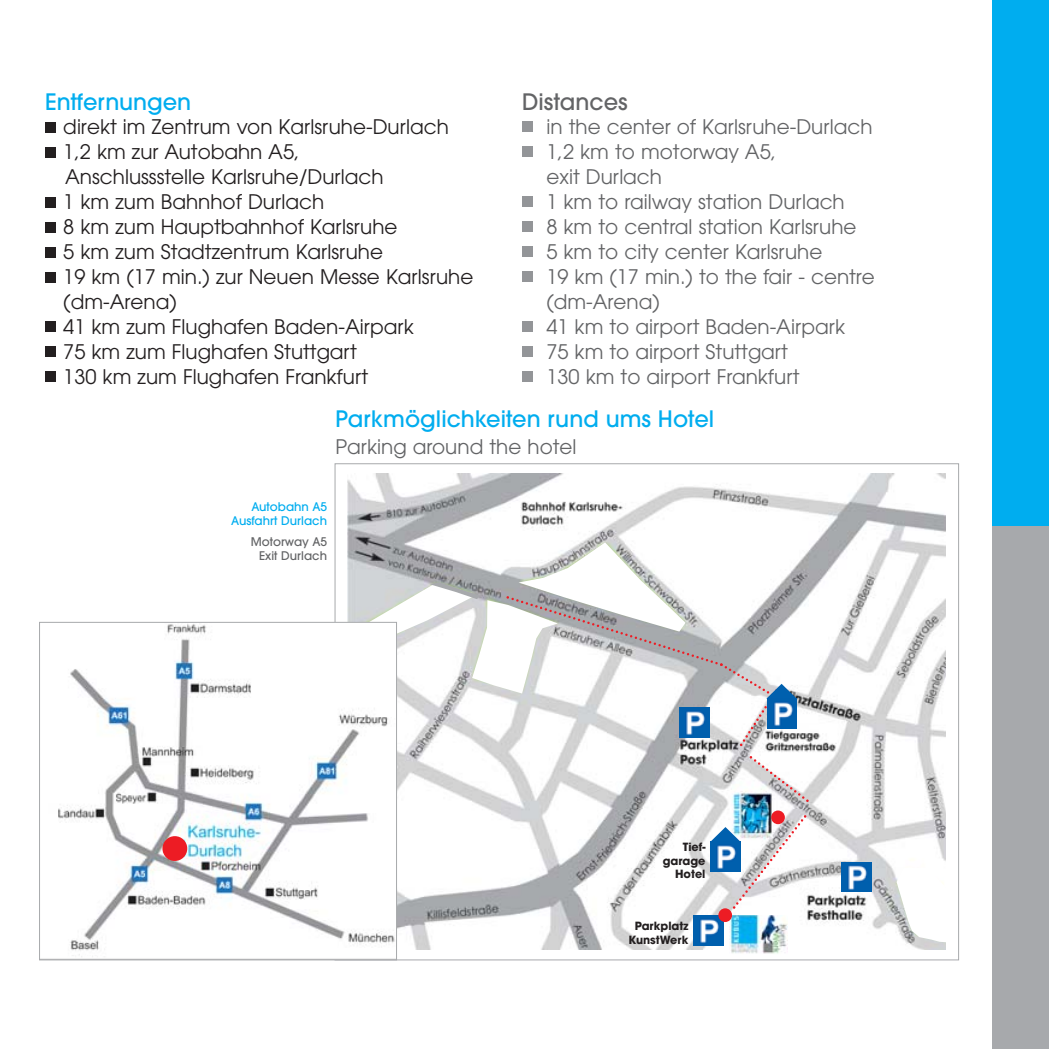
<style>
.page{position:relative;width:1049px;height:1049px;background:#fff}
.page>*{position:absolute;margin:0;border:0;box-sizing:border-box;transform-origin:0 0}
.t1{font:500 22.5px "Avant Garde";color:#00adef}
.t2{font:500 22.5px "Avant Garde";color:#636466}
.t3{font:20px/25px "Avant Garde";color:#231f20}
.t4{font:20px/25px "Avant Garde";color:#636466}
.t5{font:500 11.75px/13.8px "Avant Garde";color:#00adef;text-align:right}
.t6{font:500 11.75px/13.8px "Avant Garde";color:#636466;text-align:right}
.t7{font:700 11.25px/13.8px "Avant Garde";color:#231f20;text-align:right}
</style>
<div class="page">
<div style="left:992px;top:0;width:57px;height:526px;background:#00adef"></div>
<div style="left:992px;top:526px;width:57px;height:523px;background:#a7a9ac"></div>
<div style="left:45px;top:122px;width:11px;height:11px;background:#231f20"></div>
<div style="left:45px;top:147px;width:11px;height:11px;background:#231f20"></div>
<div style="left:45px;top:197px;width:11px;height:11px;background:#231f20"></div>
<div style="left:45px;top:222px;width:11px;height:11px;background:#231f20"></div>
<div style="left:45px;top:247px;width:11px;height:11px;background:#231f20"></div>
<div style="left:45px;top:272px;width:11px;height:11px;background:#231f20"></div>
<div style="left:45px;top:321px;width:11px;height:11px;background:#231f20"></div>
<div style="left:45px;top:346px;width:11px;height:11px;background:#231f20"></div>
<div style="left:45px;top:371px;width:11px;height:11px;background:#231f20"></div>
<div style="left:522px;top:121px;width:11px;height:11px;background:#939598"></div>
<div style="left:522px;top:146px;width:11px;height:11px;background:#939598"></div>
<div style="left:522px;top:196px;width:11px;height:11px;background:#939598"></div>
<div style="left:522px;top:221px;width:11px;height:11px;background:#939598"></div>
<div style="left:522px;top:246px;width:11px;height:11px;background:#939598"></div>
<div style="left:522px;top:271px;width:11px;height:11px;background:#939598"></div>
<div style="left:522px;top:321px;width:11px;height:11px;background:#939598"></div>
<div style="left:522px;top:346px;width:11px;height:11px;background:#939598"></div>
<div style="left:522px;top:371px;width:11px;height:11px;background:#939598"></div>
<img style="left:347px;top:473px;width:598px;height:476px">
<img style="left:730px;top:915px;width:57px;height:39px">
<img style="left:841px;top:862px;width:30px;height:30px">
<img style="left:694px;top:915px;width:29px;height:30px">
<svg style="left:896px;top:868px;width:49px;height:74px"></svg>
<img style="left:58px;top:624px;width:337px;height:333px">
<div style="left:39px;top:622px;width:358px;height:338px;border:1px solid #a7a9ac"></div>
<svg style="left:747px;top:754px;width:62px;height:48px"></svg>
<svg style="left:710px;top:815px;width:97px;height:96px"></svg>
<svg style="left:369px;top:542px;width:428px;height:206px"></svg>
<div style="left:718px;top:908px;width:14px;height:14px;background:#ed1c24;border-radius:50%"></div>
<div style="left:771px;top:810px;width:14px;height:14px;background:#ed1c24;border-radius:50%"></div>
<div style="left:162px;top:836px;width:25px;height:25px;background:#ed1c24;border-radius:50%"></div>
<p class="t1" style="left:45px;top:94px;width:148px">Entfernungen</p>
<p class="t3" style="left:63px;top:116px;width:412px">direkt im Zentrum von Karlsruhe-Durlach<br>1,2 km zur Autobahn A5,<br>Anschlussstelle Karlsruhe/Durlach<br>1 km zum Bahnhof Durlach<br>8 km zum Hauptbahnhof Karlsruhe<br>5 km zum Stadtzentrum Karlsruhe<br>19 km (17 min.) zur Neuen Messe Karlsruhe (dm-Arena)<br>41 km zum Flughafen Baden-Airpark<br>75 km zum Flughafen Stuttgart<br>130 km zum Flughafen Frankfurt</p>
<p class="t1" style="left:336px;top:410px;width:380px">Parkmöglichkeiten rund ums Hotel</p>
<p class="t4" style="left:336px;top:436px;width:242px">Parking around the hotel</p>
<p class="t2" style="left:522px;top:94px;width:107px">Distances</p>
<p class="t4" style="left:546px;top:116px;width:330px">in the center of Karlsruhe-Durlach<br>1,2 km to motorway A5,<br>exit Durlach<br>1 km to railway station Durlach<br>8 km to central station Karlsruhe<br>5 km to city center Karlsruhe<br>19 km (17 min.) to the fair - centre (dm-Arena)<br>41 km to airport Baden-Airpark<br>75 km to airport Stuttgart<br>130 km to airport Frankfurt</p>
<p class="t5" style="left:231px;top:501px;width:97px">Autobahn A5<br>Ausfahrt Durlach</p>
<p class="t6" style="left:251px;top:536px;width:78px">Motorway A5<br>Exit Durlach</p>
<p class="t7" style="left:663px;top:841px;width:44px">Tief&shy;garage<br>Hotel</p>
<p class="t7" style="left:628px;top:920px;width:62px;text-align:center">Parkplatz<br>KunstWerk</p>
</div>
